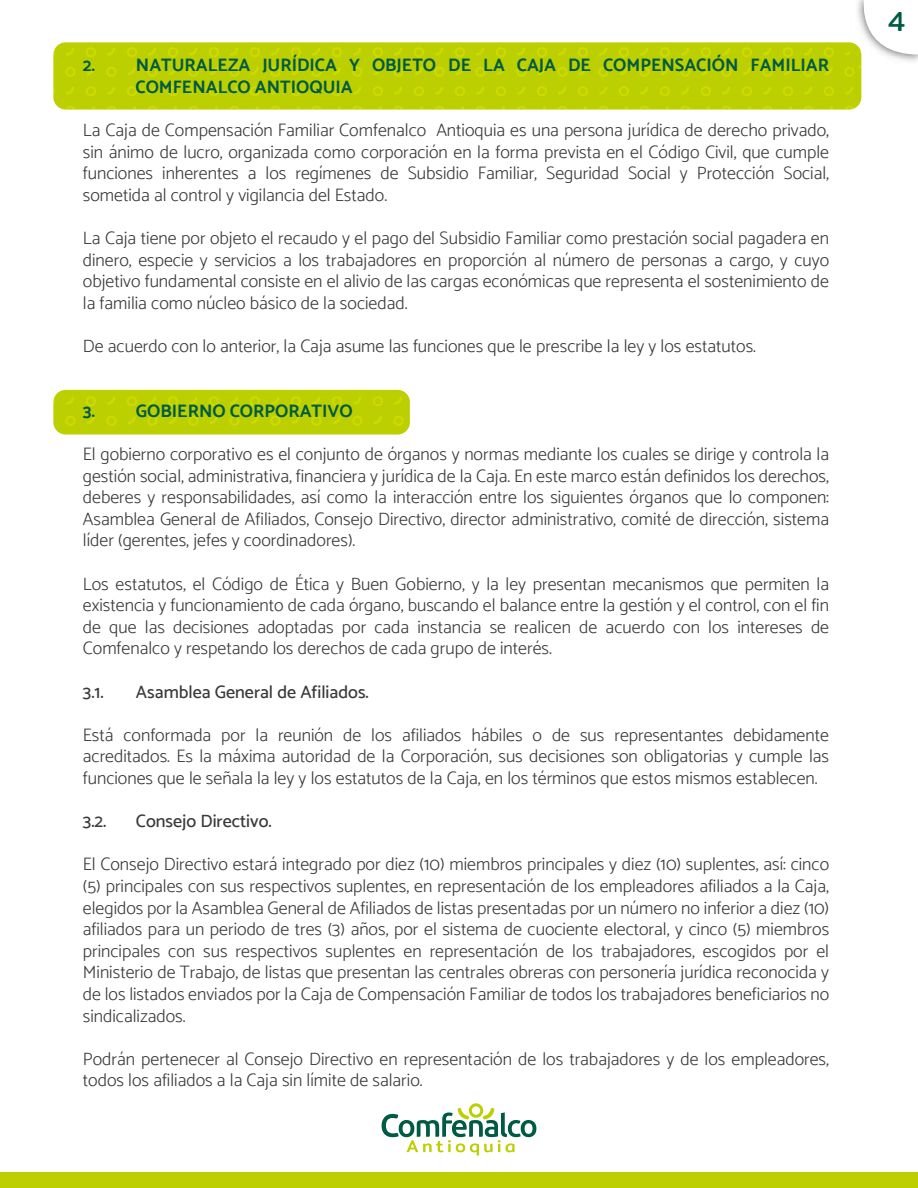
<style>
.page{position:relative;width:918px;height:1188px;background:#fff}
.page>*{position:absolute;margin:0;border:0;box-sizing:border-box;transform-origin:0 0}
.t1{font:27.6px "Mitr";color:#005b45}
.t2{font:300 18px/21.6px "Catamaran";color:#3a3a3a;text-align:justify}
.t3{font:700 18px/21.6px "Catamaran";color:#005b45}
.t4{font:500 18px "Catamaran";color:#3a3a3a}
</style>
<div class="page">
<svg style="left:53px;top:42px;width:808px;height:68px;background:#bed003"></svg>
<svg style="left:53px;top:390px;width:357px;height:45px;background:#bed002"></svg>
<img style="left:851px;top:5px;width:67px;height:63px">
<svg style="left:858px;top:0;width:60px;height:54px"></svg>
<div style="left:0;top:1172px;width:918px;height:16px;background:#bccf00"></div>
<svg style="left:382px;top:1103px;width:154px;height:53px"></svg>
<p class="t3" style="left:136px;top:54px;width:695px;text-indent:-53px">2. NATURALEZA JURÍDICA Y OBJETO DE LA CAJA DE COMPENSACIÓN FAMILIAR<br>COMFENALCO ANTIOQUIA</p>
<p class="t2" style="left:83px;top:119px;width:748px">La Caja de Compensación Familiar Comfenalco Antioquia es una persona jurídica de derecho privado, sin ánimo de lucro, organizada como corporación en la forma prevista en el Código Civil, que cumple funciones inherentes a los regímenes de Subsidio Familiar, Seguridad Social y Protección Social, sometida al control y vigilancia del Estado.</p>
<p class="t2" style="left:83px;top:227px;width:748px">La Caja tiene por objeto el recaudo y el pago del Subsidio Familiar como prestación social pagadera en dinero, especie y servicios a los trabajadores en proporción al número de personas a cargo, y cuyo objetivo fundamental consiste en el alivio de las cargas económicas que representa el sostenimiento de la familia como núcleo básico de la sociedad.</p>
<p class="t2" style="left:83px;top:335px;width:675px">De acuerdo con lo anterior, la Caja asume las funciones que le prescribe la ley y los estatutos.</p>
<p class="t3" style="left:83px;top:400px;width:271px">3. GOBIERNO CORPORATIVO</p>
<p class="t2" style="left:83px;top:443px;width:748px">El gobierno corporativo es el conjunto de órganos y normas mediante los cuales se dirige y controla la gestión social, administrativa, financiera y jurídica de la Caja. En este marco están definidos los derechos, deberes y responsabilidades, así como la interacción entre los siguientes órganos que lo componen:<br>Asamblea General de Afiliados, Consejo Directivo, director administrativo, comité de dirección, sistema líder (gerentes, jefes y coordinadores).</p>
<p class="t2" style="left:83px;top:573px;width:748px">Los estatutos, el Código de Ética y Buen Gobierno, y la ley presentan mecanismos que permiten la existencia y funcionamiento de cada órgano, buscando el balance entre la gestión y el control, con el fin de que las decisiones adoptadas por cada instancia se realicen de acuerdo con los intereses de Comfenalco y respetando los derechos de cada grupo de interés.</p>
<p class="t4" style="left:83px;top:681px;width:22px">3.1.</p>
<p class="t4" style="left:136px;top:681px;width:234px">Asamblea General de Afiliados.</p>
<p class="t2" style="left:83px;top:724px;width:748px">Está conformada por la reunión de los afiliados hábiles o de sus representantes debidamente acreditados. Es la máxima autoridad de la Corporación, sus decisiones son obligatorias y cumple las funciones que le señala la ley y los estatutos de la Caja, en los términos que estos mismos establecen.</p>
<p class="t4" style="left:83px;top:810px;width:25px">3.2.</p>
<p class="t4" style="left:136px;top:810px;width:137px">Consejo Directivo.</p>
<p class="t2" style="left:83px;top:853px;width:748px">El Consejo Directivo estará integrado por diez (10) miembros principales y diez (10) suplentes, así: cinco (5) principales con sus respectivos suplentes, en representación de los empleadores afiliados a la Caja, elegidos por la Asamblea General de Afiliados de listas presentadas por un número no inferior a diez (10) afiliados para un periodo de tres (3) años, por el sistema de cuociente electoral, y cinco (5) miembros principales con sus respectivos suplentes en representación de los trabajadores, escogidos por el Ministerio de Trabajo, de listas que presentan las centrales obreras con personería jurídica reconocida y de los listados enviados por la Caja de Compensación Familiar de todos los trabajadores beneficiarios no sindicalizados.</p>
<p class="t2" style="left:83px;top:1048px;width:748px">Podrán pertenecer al Consejo Directivo en representación de los trabajadores y de los empleadores, todos los afiliados a la Caja sin límite de salario.</p>
<h1 class="t1" style="left:888px;top:1px;width:19px">4</h1>
</div>
